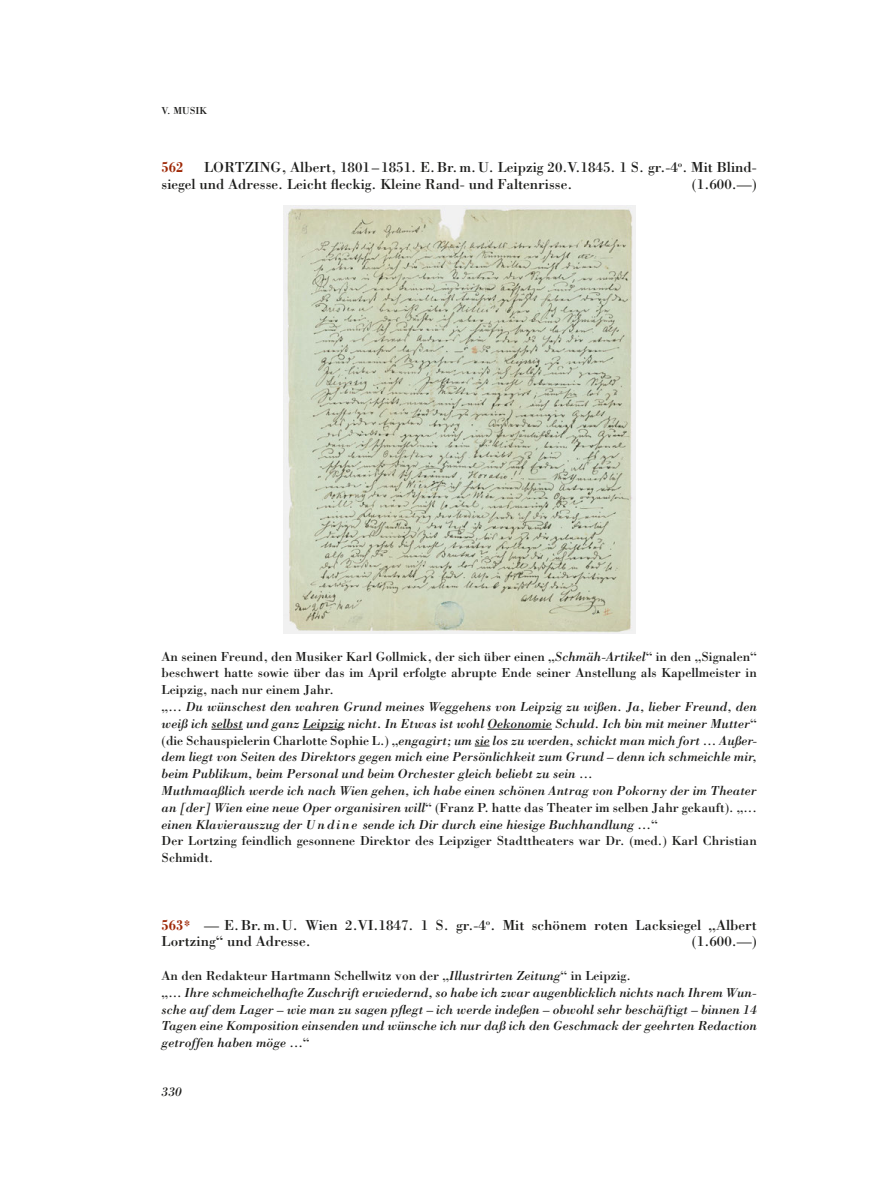
<style>
.page{position:relative;width:893px;height:1191px;background:#fff}
.page>*{position:absolute;margin:0;border:0;box-sizing:border-box;transform-origin:0 0}
.t1{font:15px/16.8px "Bodoni Std";color:#1d1d1b}
.t2{font:700 15px "Bodoni Std";color:#9e2705;scale:.8 1}
.t3{font:italic 13.5px/16.8px "Bodoni Std";color:#1d1d1b}
.t4{font:10.5px "Bodoni Std";color:#1d1d1b}
.s1{font-style:normal}
.s2{font-weight:700;color:#9e2705}
</style>
<div class="page">
<hr style="left:211px;top:729px;width:32px;height:1px;background:#1d1d1b">
<hr style="left:303px;top:729px;width:42px;height:1px;background:#1d1d1b">
<hr style="left:487px;top:729px;width:65px;height:1px;background:#1d1d1b">
<svg style="left:475px;top:745px;width:15px;height:1px"></svg>
<img style="left:283px;top:206px;width:352px;height:428px">
<p class="t4" style="left:162px;top:104px;width:47px">V. MUSIK</p>
<p class="t2" style="left:162px;top:158px;width:29px">562</p>
<p class="t1" style="left:162px;top:159px;width:597px;text-indent:43px">LORTZING, Albert, 1801 – 1851. E.Br.m.U. Leipzig 20.V.1845. 1 S. gr.-4<sup>o</sup>. Mit Blind&shy;siegel und Adresse. Leicht fleckig. Kleine Rand- und Faltenrisse.</p>
<p class="t1" style="left:692px;top:175px;width:66px">(1.600.—)</p>
<p class="t3" style="left:162px;top:647px;width:597px"><span class="s1">An seinen Freund, den Musiker Karl Gollmick, der sich über einen „</span>Schmäh-Artikel<span class="s1">“ in den „Signalen“ beschwert hatte sowie über das im April erfolgte abrupte Ende seiner Anstellung als Kapellmeister in Leipzig, nach nur einem Jahr.<br>„...</span> Du wünschest den wahren Grund meines Weggehens von Leipzig zu wißen. Ja, lieber Freund, den weiß ich selbst und ganz Leipzig nicht. In Etwas ist wohl Oekonomie Schuld. Ich bin mit meiner Mutter<span class="s1">“ (die Schauspielerin Charlotte Sophie L.) „</span>engagirt; um sie los zu werden, schickt man mich fort … Außer&shy;dem liegt von Seiten des Direktors gegen mich eine Persönlichkeit zum Grund – denn ich schmeichle mir, beim Publikum, beim Personal und beim Orchester gleich beliebt zu sein …<br>Muthmaaßlich werde ich nach Wien gehen, ich habe einen schönen Antrag von Pokorny der im Theater an [der] Wien eine neue Oper organisiren will<span class="s1">“ (Franz P. hatte das Theater im selben Jahr gekauft). „... </span>einen Klavierauszug der Undine sende ich Dir durch eine hiesige Buchhandlung …<span class="s1">“<br>Der Lortzing feindlich gesonnene Direktor des Leipziger Stadttheaters war Dr. (med.) Karl Christian Schmidt.</span></p>
<p class="t1" style="left:162px;top:916px;width:597px"><span class="s2">563*</span> — E.Br.m.U. Wien 2.VI.1847. 1 S. gr.-4<sup>o</sup>. Mit schönem roten Lacksiegel „Albert<br>Lortzing“ und Adresse.</p>
<p class="t1" style="left:692px;top:932px;width:66px">(1.600.—)</p>
<p class="t3" style="left:162px;top:967px;width:597px"><span class="s1">An den Redakteur Hartmann Schellwitz von der „</span>Illustrirten Zeitung<span class="s1">“ in Leipzig.<br>„...</span> Ihre schmeichelhafte Zuschrift erwiedernd, so habe ich zwar augenblicklich nichts nach Ihrem Wun&shy;sche auf dem Lager – wie man zu sagen pflegt – ich werde indeßen – obwohl sehr beschäftigt – binnen 14<br>Tagen eine Komposition einsenden und wünsche ich nur daß ich den Geschmack der geehrten Redaction getroffen haben möge <span class="s1">…“</span></p>
<p class="t3" style="left:162px;top:1083px;width:22px">330</p>
</div>
